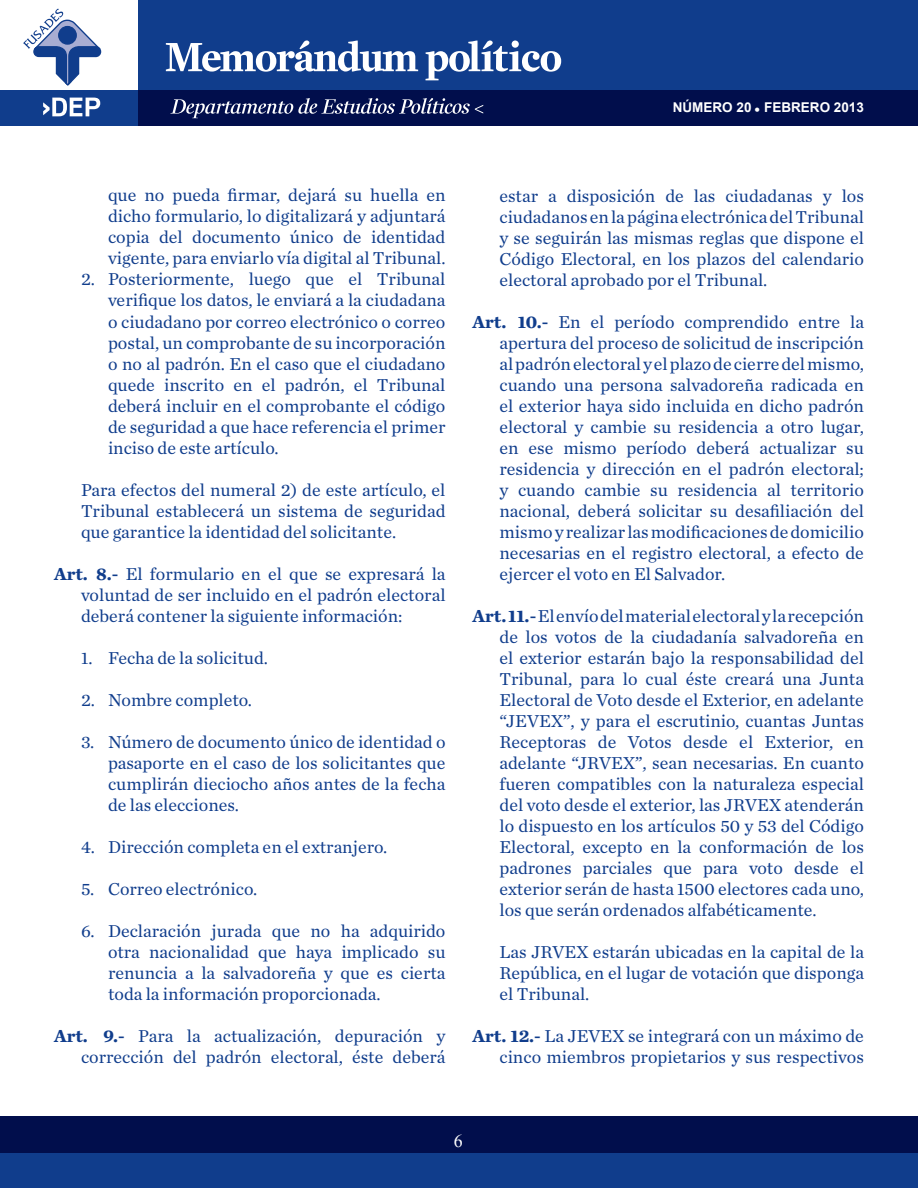
<style>
.page{position:relative;width:918px;height:1188px;background:#fff}
.page>*{position:absolute;margin:0;border:0;box-sizing:border-box;transform-origin:0 0}
.t1{font:18px/21px "Chronicle Text G1";color:#103d8c;text-align:justify}
.t2{font:18px "Times New Roman";color:#fff}
.t3{font:700 13.5px "Arial";color:#fff}
.s1{font-weight:700}
</style>
<div class="page">
<div style="left:138px;top:0;width:780px;height:126px;background:#103d8c"></div>
<svg style="left:166px;top:40px;width:395px;height:40px"></svg>
<svg style="left:0;top:90px;width:918px;height:36px;fill:#010e4c"></svg>
<svg style="left:170px;top:98px;width:313px;height:20px"></svg>
<svg style="left:43px;top:98px;width:57px;height:18px"></svg>
<svg style="left:23px;top:9px;width:79px;height:77px"></svg>
<div style="left:0;top:1116px;width:918px;height:72px;background:#103d8c"></div>
<div style="left:0;top:1116px;width:918px;height:37px;background:#010e4c"></div>
<svg style="left:755px;top:107px;width:4px;height:5px"></svg>
<p class="t3" style="left:673px;top:100px;width:193px">NÚMERO 20 FEBRERO 2013</p>
<p class="t1" style="left:108px;top:184px;width:339px">que no pueda firmar, dejará su huella en dicho formulario, lo digitalizará y adjuntará copia del documento único de identidad vigente, para enviarlo vía digital al Tribunal.</p>
<p class="t1" style="left:108px;top:268px;width:339px;text-indent:-27px">2. Posteriormente, luego que el Tribunal verifique los datos, le enviará a la ciudadana o ciudadano por correo electrónico o correo postal, un comprobante de su incorporación o no al padrón. En el caso que el ciudadano quede inscrito en el padrón, el Tribunal deberá incluir en el comprobante el código de seguridad a que hace referencia el primer inciso de este artículo.</p>
<p class="t1" style="left:81px;top:478px;width:366px">Para efectos del numeral 2) de este artículo, el Tribunal establecerá un sistema de seguridad que garantice la identidad del solicitante.</p>
<p class="t1" style="left:81px;top:562px;width:366px;text-indent:-27px"><span class="s1">Art. 8.-</span> El formulario en el que se expresará la voluntad de ser incluido en el padrón electoral deberá contener la siguiente información:</p>
<p class="t1" style="left:81px;top:646px;width:189px">1. Fecha de la solicitud.</p>
<p class="t1" style="left:81px;top:688px;width:172px">2. Nombre completo.</p>
<p class="t1" style="left:108px;top:730px;width:339px;text-indent:-27px">3. Número de documento único de identidad o pasaporte en el caso de los solicitantes que cumplirán dieciocho años antes de la fecha de las elecciones.</p>
<p class="t1" style="left:81px;top:835px;width:308px">4. Dirección completa en el extranjero.</p>
<p class="t1" style="left:81px;top:877px;width:178px">5. Correo electrónico.</p>
<p class="t1" style="left:108px;top:919px;width:339px;text-indent:-27px">6. Declaración jurada que no ha adquirido otra nacionalidad que haya implicado su renuncia a la salvadoreña y que es cierta toda la información proporcionada.</p>
<p class="t1" style="left:54px;top:1024px;width:393px;text-align:right"><span class="s1">Art. 9.-</span> Para la actualización, depuración y corrección del padrón electoral, éste deberá</p>
<p class="t1" style="left:500px;top:184px;width:366px">estar a disposición de las ciudadanas y los ciudadanos en la página electrónica del Tribunal y se seguirán las mismas reglas que dispone el Código Electoral, en los plazos del calendario electoral aprobado por el Tribunal.</p>
<p class="t1" style="left:500px;top:310px;width:366px;text-indent:-27px"><span class="s1">Art. 10.-</span> En el período comprendido entre la apertura del proceso de solicitud de inscripción al padrón electoral y el plazo de cierre del mismo, cuando una persona salvadoreña radicada en el exterior haya sido incluida en dicho padrón electoral y cambie su residencia a otro lugar, en ese mismo período deberá actualizar su residencia y dirección en el padrón electoral; y cuando cambie su residencia al territorio nacional, deberá solicitar su desafiliación del mismo y realizar las modificaciones de domicilio necesarias en el registro electoral, a efecto de ejercer el voto en El Salvador.</p>
<p class="t1" style="left:500px;top:604px;width:366px;text-indent:-27px"><span class="s1">Art. 11.-</span> El envío del material electoral y la recepción de los votos de la ciudadanía salvadoreña en el exterior estarán bajo la responsabilidad del Tribunal, para lo cual éste creará una Junta Electoral de Voto desde el Exterior, en adelante “JEVEX”, y para el escrutinio, cuantas Juntas Receptoras de Votos desde el Exterior, en adelante “JRVEX”, sean necesarias. En cuanto fueren compatibles con la naturaleza especial del voto desde el exterior, las JRVEX atenderán lo dispuesto en los artículos 50 y 53 del Código Electoral, excepto en la conformación de los padrones parciales que para voto desde el exterior serán de hasta 1500 electores cada uno, los que serán ordenados alfabéticamente.</p>
<p class="t1" style="left:500px;top:940px;width:366px">Las JRVEX estarán ubicadas en la capital de la República, en el lugar de votación que disponga el Tribunal.</p>
<p class="t1" style="left:473px;top:1024px;width:393px;text-align:right"><span class="s1">Art. 12.-</span> La JEVEX se integrará con un máximo de cinco miembros propietarios y sus respectivos</p>
<p class="t2" style="left:454px;top:1129px;width:10px">6</p>
</div>
